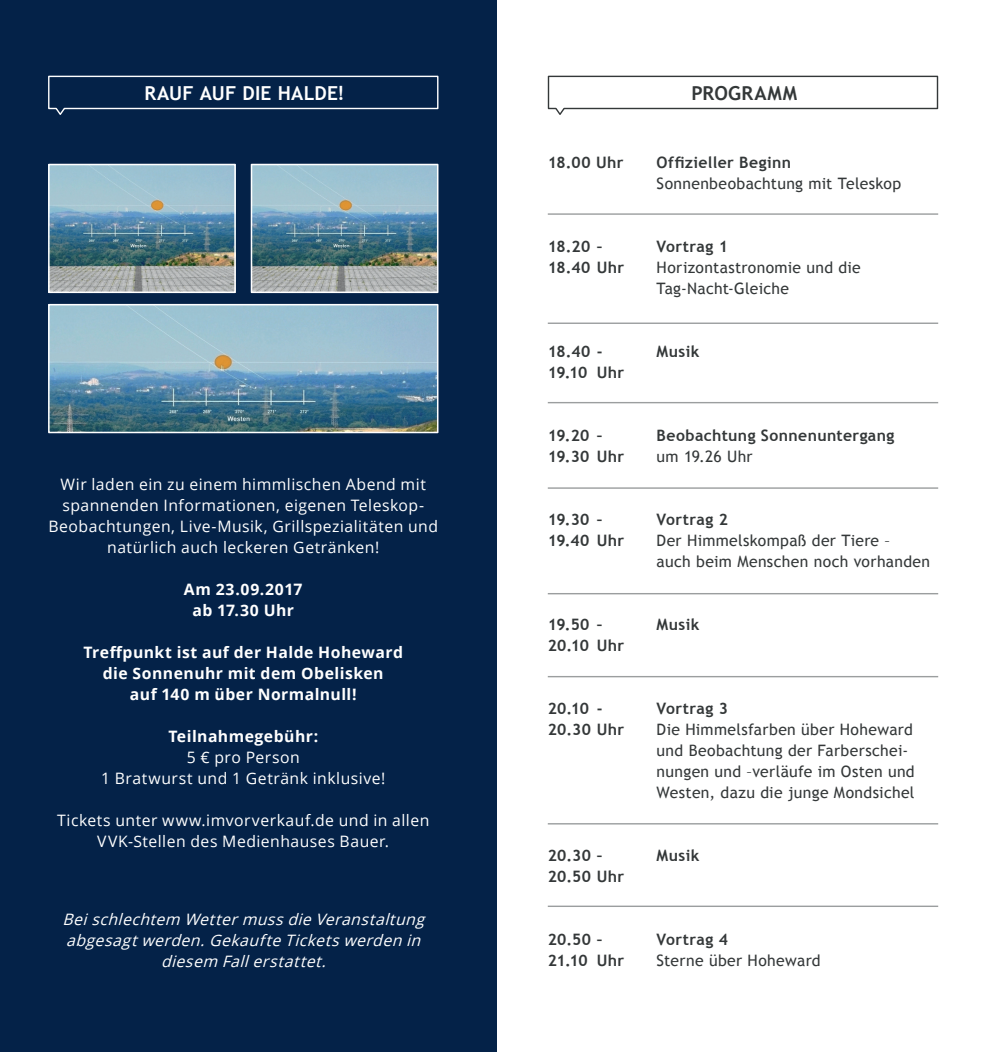
<style>
.page{position:relative;width:993px;height:1052px;background:#fff}
.page>*{position:absolute;margin:0;border:0;box-sizing:border-box;transform-origin:0 0}
.t1{font:700 19.25px "Trebuchet MS";letter-spacing:.01em;color:#fff}
.t2{font:700 19.25px "Trebuchet MS";letter-spacing:.02em;color:#343839}
.t3{font:15.75px/21px "Open Sans";letter-spacing:.03em;color:#fff;text-align:center}
.t4{font:15.75px/21px "Trebuchet MS";letter-spacing:.02em;color:#343839}
.t5{font:700 15.75px/21px "Trebuchet MS";letter-spacing:.025em;color:#343839}
.t6{font:700 15.75px/21px "Open Sans";letter-spacing:.03em;color:#fff;text-align:center}
.t7{font:italic 15.75px/21px "Open Sans";color:#fff;text-align:center}
.t8{font:700 15.75px/21px "Trebuchet MS";letter-spacing:.005em;color:#343839}
</style>
<div class="page">
<div style="left:0;top:0;width:496px;height:1052px;background:#042248"></div>
<svg style="left:48px;top:75px;width:391px;height:40px"></svg>
<svg style="left:547px;top:75px;width:391px;height:40px"></svg>
<img style="left:51px;top:167px;width:182px;height:123px">
<div style="left:48px;top:164px;width:188px;height:129px;border:2px solid #fff"></div>
<img style="left:254px;top:167px;width:181px;height:123px">
<div style="left:251px;top:164px;width:187px;height:129px;border:2px solid #fff"></div>
<img style="left:51px;top:307px;width:384px;height:123px">
<div style="left:48px;top:304px;width:390px;height:129px;border:2px solid #fff"></div>
<hr style="left:547px;top:213px;width:390px;height:2px;background:#9b9e9f">
<hr style="left:547px;top:322px;width:390px;height:2px;background:#9b9e9f">
<hr style="left:547px;top:402px;width:390px;height:1px;background:#9b9e9f">
<hr style="left:547px;top:487px;width:390px;height:2px;background:#9b9e9f">
<hr style="left:547px;top:593px;width:390px;height:1px;background:#9b9e9f">
<hr style="left:547px;top:676px;width:390px;height:1px;background:#9b9e9f">
<hr style="left:547px;top:823px;width:390px;height:1px;background:#9b9e9f">
<hr style="left:547px;top:905px;width:390px;height:2px;background:#9b9e9f">
<p class="t1" style="left:144px;top:81px;width:202px">RAUF AUF DIE HALDE!</p>
<p class="t2" style="left:691px;top:81px;width:107px">PROGRAMM</p>
<p class="t3" style="left:48px;top:473px;width:391px">Wir laden ein zu einem himmlischen Abend mit spannenden Informationen, eigenen Teleskop-Beobachtungen, Live-Musik, Grillspezialitäten und natürlich auch leckeren Getränken!</p>
<p class="t6" style="left:184px;top:578px;width:120px">Am 23.09.2017 ab 17.30 Uhr</p>
<p class="t6" style="left:83px;top:641px;width:321px">Treffpunkt ist auf der Halde Hoheward die Sonnenuhr mit dem Obelisken<br>auf 140 m über Normalnull!</p>
<p class="t6" style="left:168px;top:725px;width:151px">Teilnahmegebühr:</p>
<p class="t3" style="left:101px;top:746px;width:286px">5 € pro Person<br>1 Bratwurst und 1 Getränk inklusive!</p>
<p class="t3" style="left:57px;top:809px;width:373px">Tickets unter www.imvorverkauf.de und in allen<br>VVK-Stellen des Medienhauses Bauer.</p>
<p class="t7" style="left:62px;top:908px;width:368px">Beischlechtem WettermussdieVeranstaltung abgesagtwerden.GekaufteTicketswerden in diesem Fallerstattet.</p>
<p class="t5" style="left:547px;top:152px;width:77px">18.00 Uhr</p>
<p class="t5" style="left:656px;top:152px;width:136px">Offizieller Beginn</p>
<p class="t4" style="left:656px;top:173px;width:246px">Sonnenbeobachtung mit Teleskop</p>
<p class="t5" style="left:547px;top:236px;width:78px">18.20 –<br>18.40 Uhr</p>
<p class="t5" style="left:656px;top:236px;width:73px">Vortrag 1</p>
<p class="t4" style="left:656px;top:257px;width:206px">Horizontastronomie und die<br>Tag-Nacht-Gleiche</p>
<p class="t8" style="left:547px;top:341px;width:78px">18.40 -<br>19.10 Uhr</p>
<p class="t5" style="left:656px;top:341px;width:44px">Musik</p>
<p class="t5" style="left:547px;top:425px;width:78px">19.20 –<br>19.30 Uhr</p>
<p class="t5" style="left:656px;top:425px;width:239px">Beobachtung Sonnenuntergang</p>
<p class="t4" style="left:656px;top:446px;width:98px">um 19.26 Uhr</p>
<p class="t5" style="left:547px;top:509px;width:78px">19.30 –<br>19.40 Uhr</p>
<p class="t5" style="left:656px;top:509px;width:73px">Vortrag 2</p>
<p class="t4" style="left:656px;top:530px;width:275px">Der Himmelskompaß der Tiere –<br>auch beim Menschen noch vorhanden</p>
<p class="t5" style="left:547px;top:614px;width:78px">19.50 –<br>20.10 Uhr</p>
<p class="t5" style="left:656px;top:614px;width:44px">Musik</p>
<p class="t5" style="left:547px;top:698px;width:78px">20.10 -<br>20.30 Uhr</p>
<p class="t5" style="left:656px;top:698px;width:73px">Vortrag 3</p>
<p class="t4" style="left:656px;top:719px;width:259px">Die Himmelsfarben über Hoheward und Beobachtung der Farberschei&shy;nungen und –verläufe im Osten und Westen, dazu die junge Mondsichel</p>
<p class="t5" style="left:547px;top:845px;width:78px">20.30 –<br>20.50 Uhr</p>
<p class="t5" style="left:656px;top:845px;width:44px">Musik</p>
<p class="t5" style="left:547px;top:929px;width:78px">20.50 –<br>21.10 Uhr</p>
<p class="t5" style="left:656px;top:929px;width:73px">Vortrag 4</p>
<p class="t4" style="left:656px;top:950px;width:165px">Sterne über Hoheward</p>
</div>
